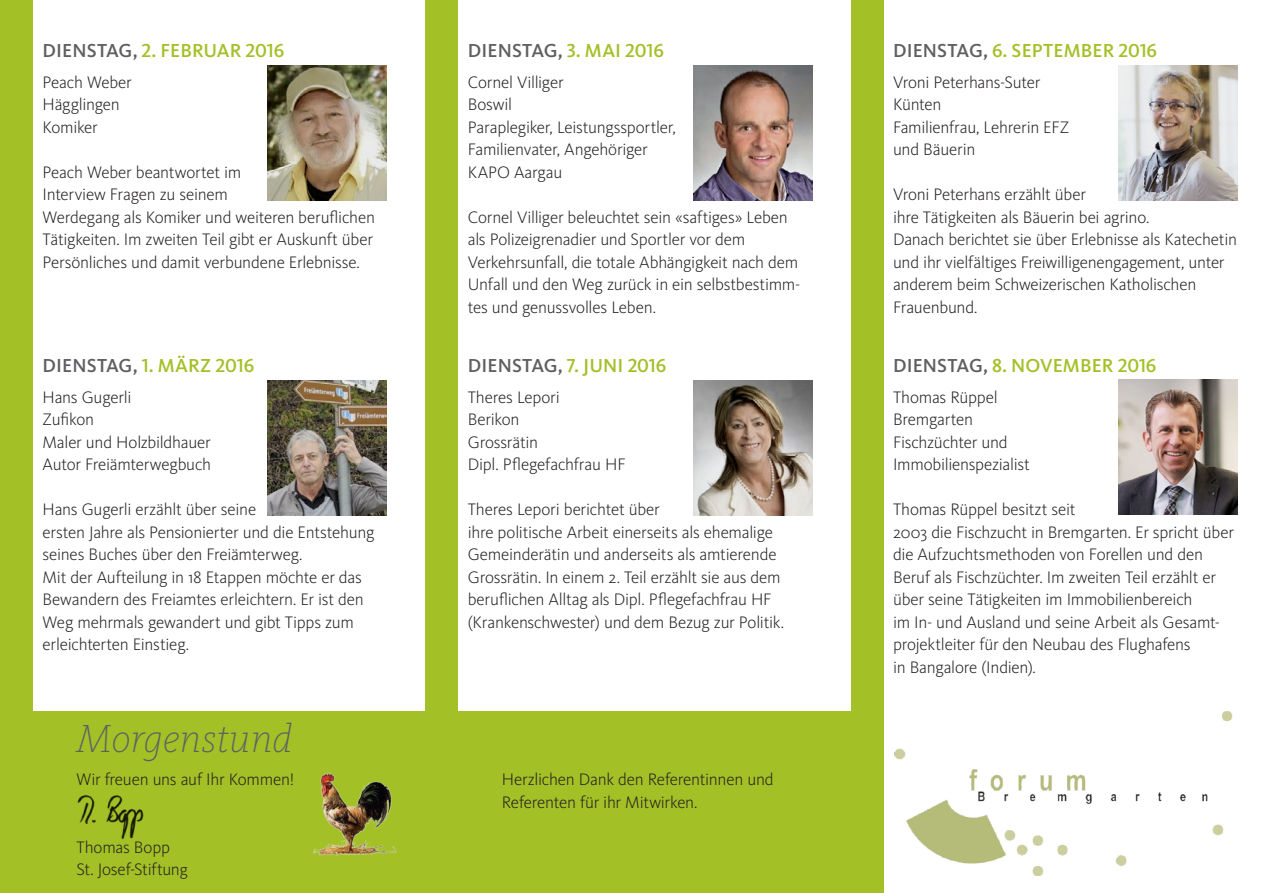
<style>
.page{position:relative;width:1263px;height:893px;background:#fff}
.page>*{position:absolute;margin:0;border:0;box-sizing:border-box;transform-origin:0 0}
.t1{font:italic 300 expanded 40.5px "Kievit Slab OT";color:#5f5f62}
.t2{font:500 19.5px "Kievit OT";letter-spacing:.005em;color:#a3c027}
.t3{font:500 19.5px "Kievit OT";color:#5f5f62}
.t4{font:300 17.25px/22.5px "Kievit OT";letter-spacing:-.015em;color:#231f20}
.s1{color:#5f5f62}
.s2{font-size:16.5px}
.s3{color:#a3c027}
</style>
<div class="page">
<div style="left:23px;top:711px;width:836px;height:182px;background:#a3c027"></div>
<div style="left:0;top:0;width:33px;height:893px;background:#a3c027"></div>
<div style="left:425px;top:0;width:33px;height:893px;background:#a3c027"></div>
<div style="left:851px;top:0;width:33px;height:893px;background:#a3c027"></div>
<img style="left:268px;top:65px;width:119px;height:135px">
<img style="left:693px;top:65px;width:119px;height:135px">
<img style="left:1118px;top:65px;width:119px;height:135px">
<img style="left:693px;top:380px;width:119px;height:135px">
<img style="left:1118px;top:379px;width:119px;height:135px">
<img style="left:313px;top:772px;width:84px;height:84px">
<img style="left:77px;top:795px;width:67px;height:44px">
<img style="left:894px;top:711px;width:339px;height:165px">
<img style="left:268px;top:380px;width:119px;height:135px">
<p class="t2" style="left:43px;top:40px;width:243px"><span class="s1">DIENSTAG,</span> 2. FEBRUAR 2016</p>
<p class="t4" style="left:43px;top:71px;width:91px">Peach Weber<br>Hägglingen<br>Komiker</p>
<p class="t4" style="left:43px;top:161px;width:334px">Peach Weber beantwortet im<br>Interview Fragen zu seinem<br>Werdegang als Komiker und weiteren beruflichen Tätigkeiten. Im zweiten Teil gibt er Auskunft über Persönliches und damit verbundene Erlebnisse.</p>
<p class="t2" style="left:43px;top:355px;width:213px"><span class="s1">DIENSTAG,</span> 1. MÄRZ 2016</p>
<p class="t4" style="left:43px;top:386px;width:170px">Hans Gugerli<br>Zufikon<br>Maler und Holzbildhauer<br>Autor Freiämterwegbuch</p>
<p class="t4" style="left:43px;top:498px;width:333px">Hans Gugerli erzählt über seine<br>ersten Jahre als Pensionierter und die Entstehung seines Buches über den Freiämterweg.<br>Mit der Aufteilung in 18 Etappen möchte er das Bewandern des Freiamtes erleichtern. Er ist den Weg mehrmals gewandert und gibt Tipps zum erleichterten Einstieg.</p>
<h1 class="t1" style="left:77px;top:715px;width:217px">Morgenstund</h1>
<p class="t4" style="left:77px;top:768px;width:219px">Wir freuen uns auf Ihr Kommen!</p>
<p class="t4" style="left:77px;top:836px;width:113px">Thomas Bopp<br>St. Josef-Stiftun<span class="s2">g</span></p>
<p class="t3" style="left:468px;top:40px;width:198px">DIENSTAG, <span class="s3">3. MAI 2016</span></p>
<p class="t4" style="left:468px;top:71px;width:210px">Cornel Villiger<br>Boswil<br>Paraplegiker, Leistungssportler,<br>Familienvater, Angehöriger<br>KAPO Aargau</p>
<p class="t4" style="left:468px;top:206px;width:334px">Cornel Villiger beleuchtet sein «saftiges» Leben als Polizeigrenadier und Sportler vor dem Verkehrsunfall, die totale Abhängigkeit nach dem Unfall und den Weg zurück in ein selbstbestimm&shy;tes und genussvolles Leben.</p>
<p class="t2" style="left:468px;top:355px;width:200px"><span class="s1">DIENSTAG,</span> 7. JUNI 2016</p>
<p class="t4" style="left:468px;top:386px;width:159px">Theres Lepori<br>Berikon<br>Grossrätin<br>Dipl. Pflegefachfrau HF</p>
<p class="t4" style="left:468px;top:498px;width:318px">Theres Lepori berichtet über<br>ihre politische Arbeit einerseits als ehemalige Gemeinderätin und anderseits als amtierende Grossrätin. In einem 2. Teil erzählt sie aus dem beruflichen Alltag als Dipl. Pflegefachfrau HF (Krankenschwester) und dem Bezug zur Politik.</p>
<p class="t4" style="left:502px;top:768px;width:273px">Herzlichen Dank den Referentinnen und<br>Referenten für ihr Mitwirken.</p>
<p class="t2" style="left:893px;top:40px;width:266px"><span class="s1">DIENSTAG,</span> 6. SEPTEMBER 2016</p>
<p class="t4" style="left:893px;top:71px;width:178px">Vroni Peterhans-Suter<br>Künten<br>Familienfrau, Lehrerin EFZ und Bäuerin</p>
<p class="t4" style="left:893px;top:183px;width:345px">Vroni Peterhans erzählt über<br>ihre Tätigkeiten als Bäuerin bei agrino.<br>Danach berichtet sie über Erlebnisse als Katechetin und ihr vielfältiges Freiwilligenengagement, unter anderem beim Schweizerischen Katholischen Frauenbund.</p>
<p class="t2" style="left:893px;top:355px;width:265px"><span class="s1">DIENSTAG,</span> 8. NOVEMBER 2016</p>
<p class="t4" style="left:893px;top:386px;width:138px">Thomas Rüppel<br>Bremgarten<br>Fischzüchter und<br>Immobilienspezialist</p>
<p class="t4" style="left:893px;top:498px;width:342px">Thomas Rüppel besitzt seit<br>2003 die Fischzucht in Bremgarten. Er spricht über die Aufzuchtsmethoden von Forellen und den Beruf als Fischzüchter. Im zweiten Teil erzählt er über seine Tätigkeiten im Immobilienbereich<br>im In- und Ausland und seine Arbeit als Gesamt&shy;projektleiter für den Neubau des Flughafens<br>in Bangalore (Indien).</p>
</div>
